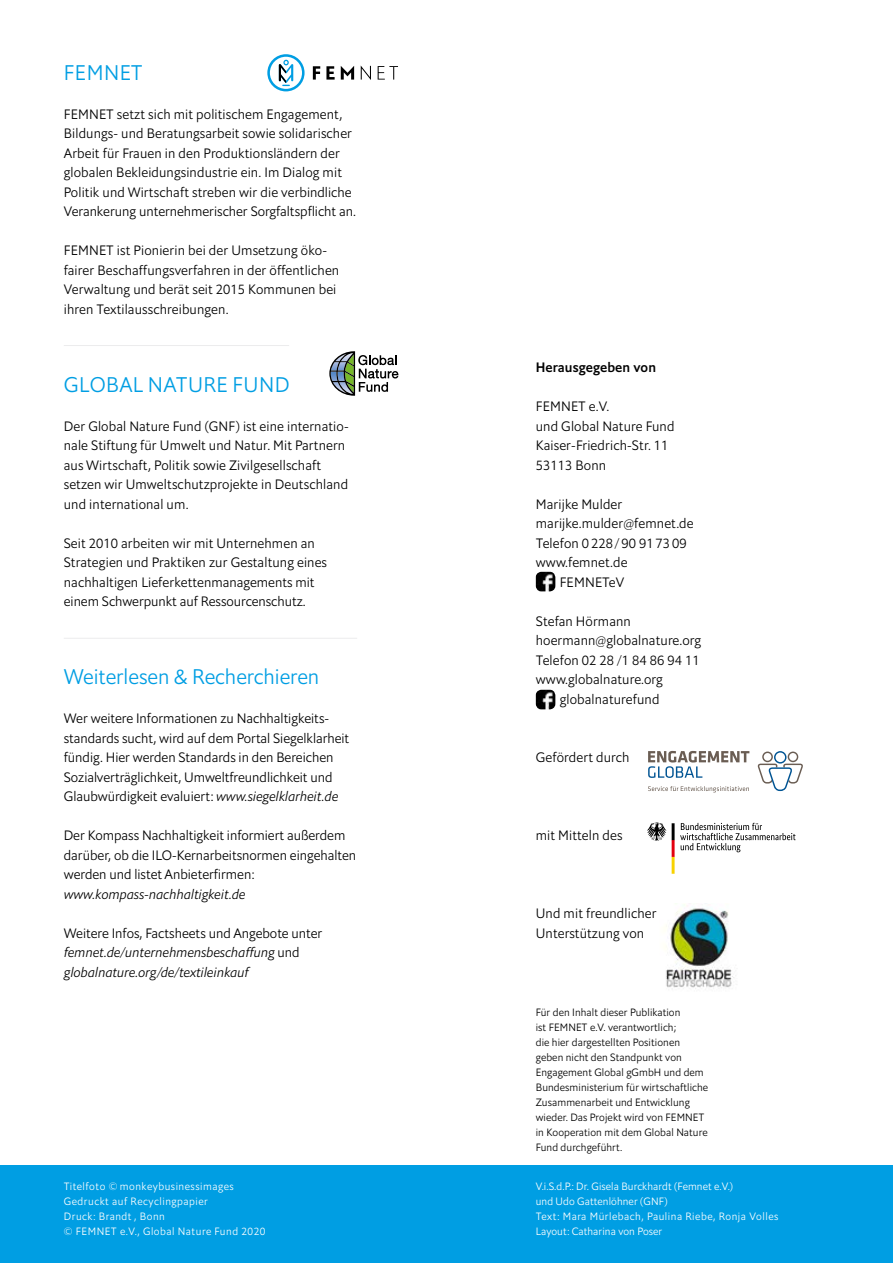
<style>
.page{position:relative;width:893px;height:1263px;background:#fff}
.page>*{position:absolute;margin:0;border:0;box-sizing:border-box;transform-origin:0 0}
.t1{font:300 21px "Halifax";color:#009ee3}
.t2{font:300 21px "Halifax";letter-spacing:.02em;color:#009ee3}
.t3{font:300 13.5px/19.5px "Halifax";letter-spacing:.01em;color:#000}
.t4{font:italic 300 13.5px/19.5px "Halifax";color:#000}
.t5{font:500 13.5px "Halifax";letter-spacing:.01em;color:#000}
.t6{font:300 10.5px/15px "Halifax";letter-spacing:.01em;color:#000}
.t7{font:300 10.5px/15px "Halifax";letter-spacing:.01em;color:#fff}
.t8{font:300 10.5px/15px "Halifax";letter-spacing:.05em;color:#fff}
.s1{font-style:italic}
.s2{font-style:normal}
</style>
<div class="page">
<div style="left:0;top:1165px;width:893px;height:98px;background:#009ee3"></div>
<img style="left:666px;top:904px;width:68px;height:85px">
<svg style="left:647px;top:822px;width:19px;height:19px"></svg>
<svg style="left:672px;top:823px;width:123px;height:51px"></svg>
<svg style="left:758px;top:751px;width:45px;height:40px"></svg>
<svg style="left:648px;top:751px;width:101px;height:27px"></svg>
<svg style="left:648px;top:786px;width:101px;height:6px"></svg>
<img style="left:536px;top:572px;width:19px;height:19px">
<img style="left:536px;top:690px;width:19px;height:19px">
<svg style="left:267px;top:54px;width:38px;height:37px"></svg>
<svg style="left:313px;top:66px;width:7px;height:14px"></svg>
<svg style="left:326px;top:66px;width:9px;height:14px"></svg>
<svg style="left:341px;top:66px;width:13px;height:14px"></svg>
<svg style="left:361px;top:65px;width:10px;height:15px"></svg>
<svg style="left:378px;top:66px;width:20px;height:14px"></svg>
<hr style="left:64px;top:345px;width:225px;height:1px;background:#ececed">
<svg style="left:329px;top:351px;width:69px;height:45px"></svg>
<hr style="left:64px;top:638px;width:293px;height:1px;background:#ececed">
<h1 class="t1" style="left:64px;top:59px;width:80px">FEMNET</h1>
<p class="t3" style="left:64px;top:104px;width:294px">FEMNET setzt sich mit politischem Engagement, Bildungs- und Beratungsarbeit sowie solidarischer Arbeit für Frauen in den Produktionsländern der globalen Bekleidungsindustrie ein. Im Dialog mit Politik und Wirtschaft streben wir die verbindliche Verankerung unternehmerischer Sorgfaltspflicht an.</p>
<p class="t3" style="left:64px;top:240px;width:277px">FEMNET ist Pionierin bei der Umsetzung öko&shy;fairer Beschaffungsverfahren in der öffentlichen Verwaltung und berät seit 2015 Kommunen bei ihren Textilausschreibungen.</p>
<h1 class="t2" style="left:64px;top:371px;width:227px">GLOBAL NATURE FUND</h1>
<p class="t3" style="left:64px;top:416px;width:286px">Der Global Nature Fund (GNF) ist eine internatio&shy;nale Stiftung für Umwelt und Natur. Mit Partnern aus Wirtschaft, Politik sowie Zivilgesellschaft setzen wir Umweltschutzprojekte in Deutschland und international um.</p>
<p class="t3" style="left:64px;top:533px;width:265px">Seit 2010 arbeiten wir mit Unternehmen an Strategien und Praktiken zur Gestaltung eines nachhaltigen Lieferkettenmanagements mit einem Schwerpunkt auf Ressourcenschutz.</p>
<h1 class="t1" style="left:64px;top:663px;width:257px">Weiterlesen &amp; Recherchieren</h1>
<p class="t3" style="left:64px;top:708px;width:287px">Wer weitere Informationen zu Nachhaltigkeits&shy;standards sucht, wird auf dem Portal Siegelklarheit fündig. Hier werden Standards in den Bereichen Sozialverträglichkeit, Umweltfreundlichkeit und Glaubwürdigkeit evaluiert: <span class="s1">www.siegelklarheit.de</span></p>
<p class="t3" style="left:64px;top:825px;width:294px">Der Kompass Nachhaltigkeit informiert außerdem darüber, ob die ILO-Kernarbeitsnormen eingehalten werden und listet Anbieterfirmen:</p>
<p class="t4" style="left:64px;top:884px;width:183px">www.kompass-nachhaltigkeit.de</p>
<p class="t4" style="left:64px;top:923px;width:260px"><span class="s2">Weitere Infos, Factsheets und Angebote unter </span>femnet.de/unternehmensbeschaffung <span class="s2">und </span>globalnature.org/de/textileinkauf</p>
<p class="t5" style="left:536px;top:359px;width:122px">Herausgegeben von</p>
<p class="t3" style="left:536px;top:396px;width:140px">FEMNET e.V.<br>und Global Nature Fund<br>Kaiser-Friedrich-Str. 11<br>53113 Bonn</p>
<p class="t3" style="left:536px;top:494px;width:88px">Marijke Mulder</p>
<p class="t3" style="left:536px;top:513px;width:159px">marijke.mulder@femnet.de</p>
<p class="t3" style="left:536px;top:533px;width:152px">Telefon 0 228 / 90 91 73 09</p>
<p class="t3" style="left:536px;top:552px;width:93px">www.femnet.de</p>
<p class="t3" style="left:560px;top:572px;width:66px">FEMNETeV</p>
<p class="t3" style="left:536px;top:611px;width:97px">Stefan Hörmann</p>
<p class="t3" style="left:536px;top:630px;width:167px">hoermann@globalnature.org</p>
<p class="t3" style="left:536px;top:650px;width:165px">Telefon 02 28 /1 84 86 94 11</p>
<p class="t3" style="left:536px;top:669px;width:129px">www.globalnature.org</p>
<p class="t3" style="left:560px;top:689px;width:101px">globalnaturefund</p>
<p class="t3" style="left:536px;top:747px;width:95px">Gefördert durch</p>
<p class="t3" style="left:536px;top:825px;width:88px">mit Mitteln des</p>
<p class="t3" style="left:536px;top:903px;width:122px">Und mit freundlicher<br>Unterstützung von</p>
<p class="t6" style="left:536px;top:1004px;width:174px">Für den Inhalt dieser Publikation<br>ist FEMNET e.V. verantwortlich;<br>die hier dargestellten Positionen geben nicht den Standpunkt von Engagement Global gGmbH und dem Bundesministerium für wirtschaftliche Zusammenarbeit und Entwicklung wieder. Das Projekt wird von FEMNET in Kooperation mit dem Global Nature Fund durchgeführt.</p>
<p class="t8" style="left:64px;top:1179px;width:203px">Titelfoto © monkeybusinessimages<br>Gedruckt auf Recyclingpapier<br>Druck: Brandt , Bonn<br>© FEMNET e.V., Global Nature Fund 2020</p>
<p class="t7" style="left:536px;top:1179px;width:244px">V.i.S.d.P.: Dr. Gisela Burckhardt (Femnet e.V.)<br>und Udo Gattenlöhner (GNF)<br>Text: Mara Mürlebach, Paulina Riebe, Ronja Volles Layout: Catharina von Poser</p>
</div>
